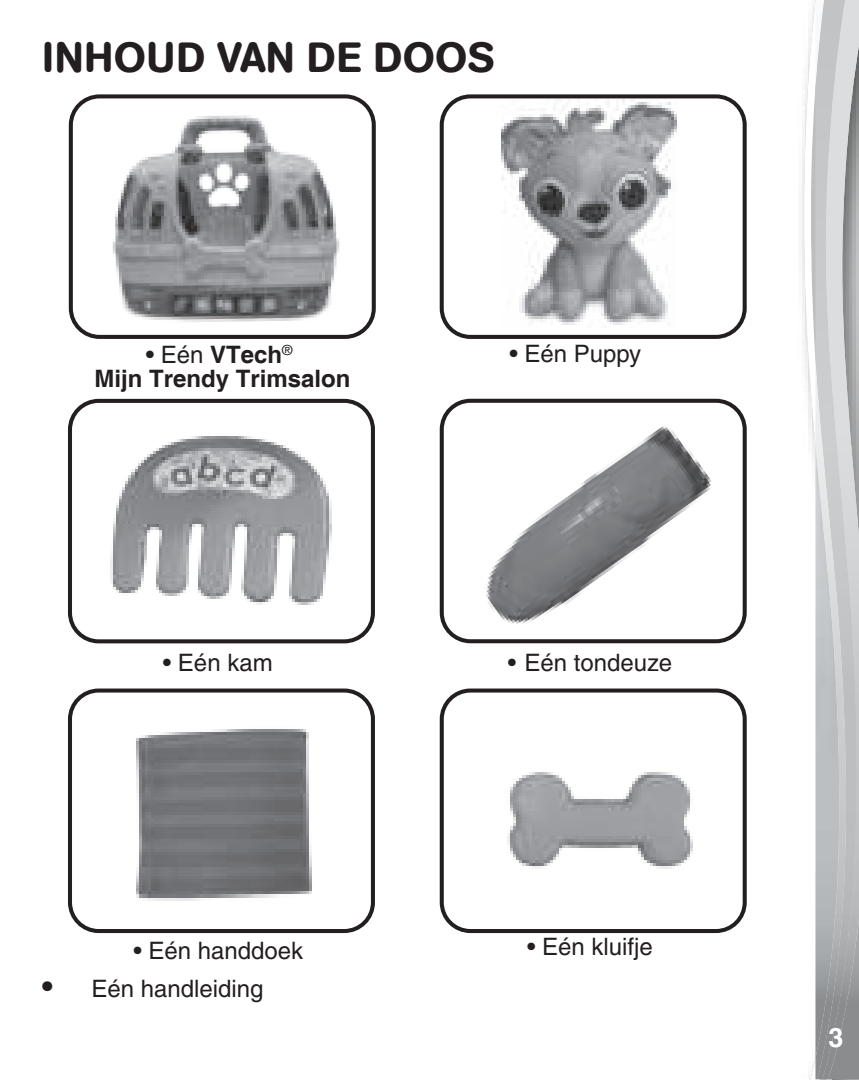
<style>
.page{position:relative;width:859px;height:1080px;background:#fff}
.page>*{position:absolute;margin:0;border:0;box-sizing:border-box;transform-origin:0 0}
.t1{font:500 42px "AG Book Rounded";letter-spacing:.02em;color:#231f20}
.t2{font:700 27px "Helvetica";color:#fff}
.t3{font:500 24px "Helvetica";color:#231f20}
.t4{font:700 24px "Helvetica";color:#231f20}
.t5{font:500 14.1px "Helvetica";color:#231f20}
.s1{font-weight:500}
.s2{font-weight:700;font-size:30px}
</style>
<div class="page">
<svg style="left:803px;top:6px;width:12px;height:1074px"></svg>
<svg style="left:813px;top:1077px;width:18px;height:3px"></svg>
<img style="left:849px;top:0;width:9px;height:1079px">
<img style="left:815px;top:0;width:34px;height:1079px">
<img style="left:501px;top:99px;width:175px;height:226px">
<div style="left:440px;top:94px;width:307px;height:245px;border:4px solid #231f20;border-radius:29px"></div>
<img style="left:74px;top:99px;width:297px;height:235px">
<div style="left:69px;top:94px;width:307px;height:245px;border:4px solid #231f20;border-radius:29px"></div>
<img style="left:485px;top:426px;width:227px;height:198px">
<div style="left:440px;top:399px;width:307px;height:244px;border:4px solid #231f20;border-radius:29px"></div>
<img style="left:110px;top:436px;width:222px;height:169px">
<div style="left:68px;top:399px;width:307px;height:244px;border:4px solid #231f20;border-radius:29px"></div>
<img style="left:136px;top:729px;width:176px;height:172px">
<div style="left:68px;top:689px;width:307px;height:244px;border:4px solid #231f20;border-radius:29px"></div>
<img style="left:507px;top:772px;width:186px;height:97px">
<div style="left:440px;top:689px;width:307px;height:244px;border:4px solid #231f20;border-radius:29px"></div>
<h1 class="t1" style="left:42px;top:33px;width:453px">INHOUD VAN DE DOOS</h1>
<p class="t5" style="left:282px;top:344px;width:12px">®</p>
<p class="t4" style="left:95px;top:369px;width:258px">Mijn Trendy Trimsalon</p>
<p class="t4" style="left:146px;top:345px;width:138px"><span class="s1">• Eén</span> VTech</p>
<p class="t3" style="left:509px;top:345px;width:133px">• Eén Puppy</p>
<p class="t3" style="left:163px;top:653px;width:111px">• Eén kam</p>
<p class="t3" style="left:508px;top:653px;width:166px">• Eén tondeuze</p>
<p class="t3" style="left:133px;top:941px;width:171px">• Eén handdoek</p>
<p class="t3" style="left:527px;top:937px;width:127px">• Eén kluifje</p>
<p class="t3" style="left:42px;top:980px;width:223px"><span class="s2">•</span> Eén handleiding</p>
<p class="t2" style="left:828px;top:1027px;width:17px">3</p>
</div>
